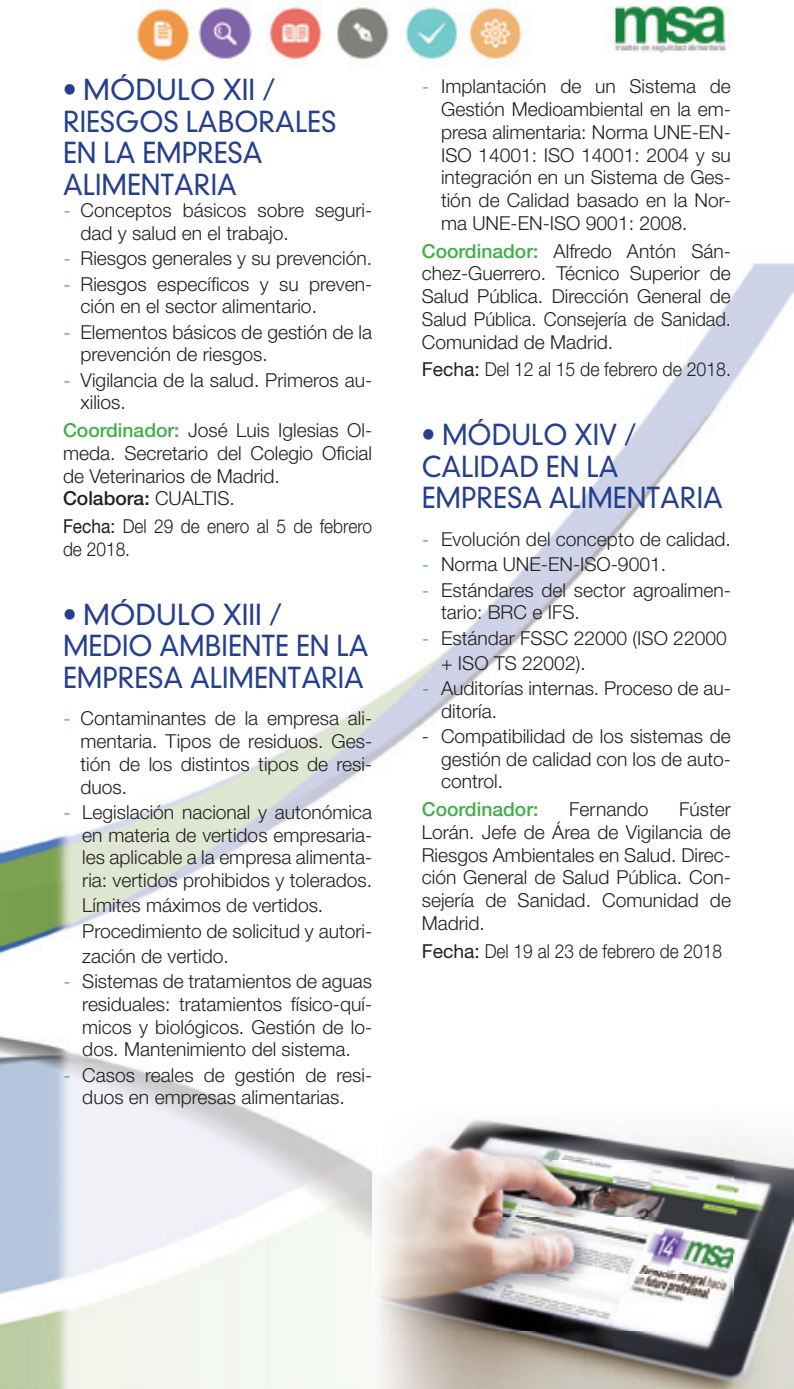
<style>
.page{position:relative;width:794px;height:1389px;background:#fff}
.page>*{position:absolute;margin:0;border:0;box-sizing:border-box;transform-origin:0 0}
.t1{font:300 28px/31.5px "DIN Neuzeit Grotesk";color:#253f8e;scale:.95 1}
.t2{font:300 19.25px/22.8px "Helvetica Neue LT Std";color:#231f20}
.t3{font:300 19.25px/22.8px "Helvetica Neue LT Std";color:#231f20;scale:.9 1}
.t4{font:300 19.25px "Helvetica Neue LT Std";color:#231f20;scale:.92 1}
.t5{font:500 19.25px "Helvetica Neue LT Std";color:#40ae49}
.s1{font-family:"DIN";color:#0c9046}
.s2{font-weight:500;color:#40ae49}
.s3{font-weight:500}
.s4{font-weight:400}
</style>
<div class="page">
<img style="left:0;top:1px;width:794px;height:1388px">
<img style="left:605px;top:6px;width:126px;height:48px">
<img style="left:372px;top:1104px;width:422px;height:285px">
<h1 class="t1" style="left:63px;top:74px;width:289px">• MÓDULO XII /<br>RIESGOS LABORALES<br>EN LA EMPRESA<br>ALIMENTARIA</h1>
<p class="t2" style="left:80px;top:199px;width:293px;text-indent:-17px"><span class="s1">-</span> Conceptos básicos sobre seguri&shy;dad y salud en el trabajo.</p>
<p class="t2" style="left:63px;top:247px;width:311px"><span class="s1">-</span> Riesgos generales y su prevención.</p>
<p class="t2" style="left:80px;top:272px;width:293px;text-indent:-18px"><span class="s1">-</span> Riesgos específicos y su preven&shy;ción en el sector alimentario.</p>
<p class="t2" style="left:80px;top:320px;width:293px;text-indent:-17px"><span class="s1">-</span> Elementos básicos de gestión de la prevención de riesgos.</p>
<p class="t2" style="left:80px;top:368px;width:293px;text-indent:-18px"><span class="s1">-</span> Vigilancia de la salud. Primeros au&shy;xilios.</p>
<p class="t2" style="left:63px;top:418px;width:311px"><span class="s2">Coordinador:</span> José Luis Iglesias Ol&shy;meda. Secretario del Colegio Oficial de Veterinarios de Madrid.<br><span class="s3">Colabora:</span> CUALTIS.</p>
<p class="t3" style="left:63px;top:514px;width:345px"><span class="s4">Fecha:</span> Del 29 de enero al 5 de febrero de 2018.</p>
<h1 class="t1" style="left:63px;top:599px;width:323px">• MÓDULO XIII /<br>MEDIO AMBIENTE EN LA<br>EMPRESA ALIMENTARIA</h1>
<p class="t2" style="left:80px;top:707px;width:293px;text-align:justify;text-indent:-18px"><span class="s1">-</span> Contaminantes de la empresa ali&shy;mentaria. Tipos de residuos. Ges&shy;tión de los distintos tipos de resi&shy;duos.</p>
<p class="t2" style="left:82px;top:800px;width:291px;text-align:justify;text-indent:-19px"><span class="s1">-</span> Legislación nacional y autonómica en materia de vertidos empresaria&shy;les aplicable a la empresa alimenta&shy;ria: vertidos prohibidos y tolerados.</p>
<p class="t2" style="left:82px;top:893px;width:291px;line-height:25.2px">Límites máximos de vertidos.<br>Procedimiento de solicitud y autori&shy;zación de vertido.</p>
<p class="t2" style="left:82px;top:970px;width:291px;text-align:justify;text-indent:-19px"><span class="s1">-</span> Sistemas de tratamientos de aguas residuales: tratamientos físico-quí&shy;micos y biológicos. Gestión de lo&shy;dos. Mantenimiento del sistema.</p>
<p class="t2" style="left:63px;top:1063px;width:311px;text-align:center"><span class="s1">-</span> Casos reales de gestión de resi&shy;duos en empresas alimentarias.</p>
<p class="t2" style="left:441px;top:75px;width:291px;text-align:justify;text-indent:-19px"><span class="s1">-</span> Implantación de un Sistema de Gestión Medioambiental en la em&shy;presa alimentaria: Norma UNE-EN-ISO 14001: ISO 14001: 2004 y su integración en un Sistema de Ges&shy;tión de Calidad basado en la Nor&shy;ma UNE-EN-ISO 9001: 2008.</p>
<p class="t2" style="left:422px;top:239px;width:311px;text-align:justify"><span class="s2">Coordinador:</span> Alfredo Antón Sán&shy;chez-Guerrero. Técnico Superior de Salud Pública. Dirección General de Salud Pública. Consejería de Sanidad.<br>Comunidad de Madrid.</p>
<p class="t4" style="left:422px;top:358px;width:337px"><span class="s4">Fecha:</span> Del 12 al 15 de febrero de 2018.</p>
<h1 class="t1" style="left:422px;top:420px;width:318px">• MÓDULO XIV /<br>CALIDAD EN LA<br>EMPRESA ALIMENTARIA</h1>
<p class="t2" style="left:422px;top:527px;width:310px"><span class="s1">-</span> Evolución del concepto de calidad.</p>
<p class="t2" style="left:422px;top:553px;width:246px"><span class="s1">-</span> Norma UNE-EN-ISO-9001.</p>
<p class="t2" style="left:441px;top:578px;width:291px;text-indent:-19px"><span class="s1">-</span> Estándares del sector agroalimen&shy;tario: BRC e IFS.</p>
<p class="t2" style="left:441px;top:625px;width:287px;line-height:25.2px;text-indent:-19px"><span class="s1">-</span> Estándar FSSC 22000 (ISO 22000 + ISO TS 22002).</p>
<p class="t2" style="left:441px;top:676px;width:291px;text-indent:-19px"><span class="s1">-</span> Auditorías internas. Proceso de au&shy;ditoría.</p>
<p class="t2" style="left:441px;top:724px;width:291px;text-align:justify;text-indent:-19px">- Compatibilidad de los sistemas de gestión de calidad con los de auto&shy;control.</p>
<p class="t5" style="left:422px;top:798px;width:118px">Coordinador:</p>
<p class="t2" style="left:569px;top:798px;width:81px">Fernando</p>
<p class="t2" style="left:422px;top:798px;width:311px;text-align:justify;text-indent:257px">Fúster Lorán. Jefe de Área de Vigilancia de Riesgos Ambientales en Salud. Direc&shy;ción General de Salud Pública. Con&shy;sejería de Sanidad. Comunidad de Madrid.</p>
<p class="t3" style="left:422px;top:939px;width:335px"><span class="s4">Fecha:</span> Del 19 al 23 de febrero de 2018</p>
</div>
